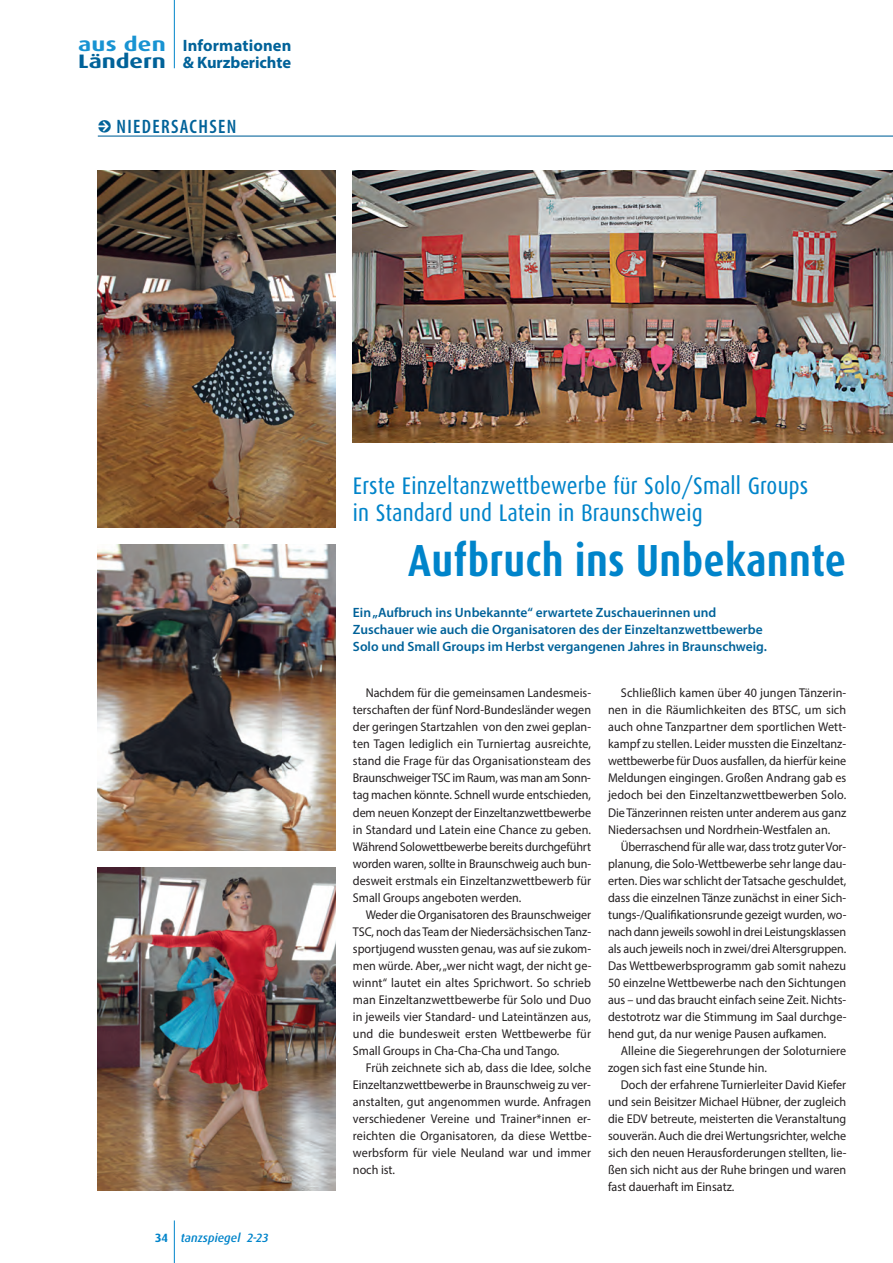
<style>
.page{position:relative;width:893px;height:1263px;background:#fff}
.page>*{position:absolute;margin:0;border:0;box-sizing:border-box;transform-origin:0 0}
.t1{font:700 45px "Dax Condensed";letter-spacing:.005em;color:#0084ca}
.t2{font:24px/27px "Dax Condensed";letter-spacing:.005em;color:#0084ca}
.t3{font:600 condensed 19.5px "Myriad Pro";letter-spacing:.07em;color:#006299}
.t4{font:700 19.5px/16.5px "Dax OT";color:#006299;scale:1.25 1}
.t5{font:700 16.5px/17px "Myriad Pro";color:#006299}
.t6{font:600 13.5px/17px "Myriad Pro";color:#006299}
.t7{font:12.75px "Myriad Pro";color:#231f20;scale:.95 1}
.t8{font:12.75px "Myriad Pro";letter-spacing:-.02em;color:#231f20;scale:.95 1}
.t9{font:italic 500 12px "Dax OT";color:#0084ca}
.s1{color:#1893d2}
.s2{font-family:"Unit Slab OT";font-weight:500;font-stretch:normal}
.s3{font-weight:700;font-style:normal}
</style>
<div class="page">
<hr style="left:174px;top:1220px;width:1px;height:43px;background:#0084ca">
<hr style="left:174px;top:0;width:1px;height:68px;background:#0084ca">
<img style="left:98px;top:867px;width:238px;height:324px">
<img style="left:353px;top:170px;width:540px;height:272px">
<img style="left:98px;top:544px;width:238px;height:306px">
<img style="left:98px;top:170px;width:238px;height:357px">
<hr style="left:98px;top:136px;width:795px;height:1px;background:#006299">
<p class="t4" style="left:78px;top:36px;width:72px"><span class="s1">aus den<br></span>Ländern</p>
<p class="t5" style="left:183px;top:37px;width:110px">Informationen &amp; Kurzberichte</p>
<p class="t3" style="left:98px;top:115px;width:140px"><span class="s2">→</span> NIEDERSACHSEN</p>
<p class="t9" style="left:155px;top:1230px;width:115px"><span class="s3">34</span> tanzspiegel 2-23</p>
<p class="t2" style="left:353px;top:474px;width:457px">Erste Einzeltanzwettbewerbe für Solo/Small Groups in Standard und Latein in Braunschweig</p>
<p class="t1" style="left:408px;top:541px;width:439px">Aufbruch ins Unbekannte</p>
<p class="t6" style="left:353px;top:605px;width:416px">Ein „Aufbruch ins Unbekannte“ erwartete Zuschauerinnen und<br>Zuschauer wie auch die Organisatoren des der Einzeltanzwettbewerbe<br>Solo und Small Groups im Herbst vergangenen Jahres in Braunschweig.</p>
<p class="t7" style="left:621px;top:688px;width:239px">Schließlich kamen über 40 jungen Tänzerin-</p>
<p class="t7" style="left:608px;top:705px;width:252px">nen in die Räumlichkeiten des BTSC, um sich</p>
<p class="t7" style="left:608px;top:722px;width:252px">auch ohne Tanzpartner dem sportlichen Wett-</p>
<p class="t7" style="left:608px;top:739px;width:252px">kampf zu stellen. Leider mussten die Einzeltanz-</p>
<p class="t7" style="left:608px;top:756px;width:252px">wettbewerbe für Duos ausfallen, da hierfür keine</p>
<p class="t7" style="left:608px;top:773px;width:252px">Meldungen eingingen. Großen Andrang gab es</p>
<p class="t7" style="left:608px;top:790px;width:252px">jedoch bei den Einzeltanzwettbewerben Solo.</p>
<p class="t7" style="left:608px;top:807px;width:252px">Die Tänzerinnen reisten unter anderem aus ganz</p>
<p class="t7" style="left:608px;top:824px;width:235px">Niedersachsen und Nordrhein-Westfalen an.</p>
<p class="t7" style="left:621px;top:841px;width:239px">Überraschend für alle war, dass trotz guter Vor-</p>
<p class="t7" style="left:608px;top:858px;width:252px">planung, die Solo-Wettbewerbe sehr lange dau-</p>
<p class="t7" style="left:608px;top:875px;width:252px">erten. Dies war schlicht der Tatsache geschuldet,</p>
<p class="t7" style="left:608px;top:892px;width:252px">dass die einzelnen Tänze zunächst in einer Sich-</p>
<p class="t7" style="left:608px;top:909px;width:252px">tungs-/Qualifikationsrunde gezeigt wurden, wo-</p>
<p class="t8" style="left:608px;top:926px;width:252px">nach dann jeweils sowohl in drei Leistungsklassen</p>
<p class="t7" style="left:608px;top:943px;width:252px">als auch jeweils noch in zwei/drei Altersgruppen.</p>
<p class="t7" style="left:608px;top:960px;width:252px">Das Wettbewerbsprogramm gab somit nahezu</p>
<p class="t7" style="left:608px;top:977px;width:252px">50 einzelne Wettbewerbe nach den Sichtungen</p>
<p class="t7" style="left:608px;top:994px;width:252px">aus – und das braucht einfach seine Zeit. Nichts-</p>
<p class="t7" style="left:608px;top:1011px;width:253px">destotrotz war die Stimmung im Saal durchge-</p>
<p class="t7" style="left:608px;top:1028px;width:231px">hend gut, da nur wenige Pausen aufkamen.</p>
<p class="t7" style="left:621px;top:1045px;width:239px">Alleine die Siegerehrungen der Soloturniere</p>
<p class="t7" style="left:608px;top:1062px;width:169px">zogen sich fast eine Stunde hin.</p>
<p class="t7" style="left:621px;top:1079px;width:239px">Doch der erfahrene Turnierleiter David Kiefer</p>
<p class="t7" style="left:608px;top:1096px;width:252px">und sein Beisitzer Michael Hübner, der zugleich</p>
<p class="t7" style="left:608px;top:1114px;width:252px">die EDV betreute, meisterten die Veranstaltung</p>
<p class="t7" style="left:608px;top:1131px;width:252px">souverän. Auch die drei Wertungsrichter, welche</p>
<p class="t7" style="left:608px;top:1148px;width:253px">sich den neuen Herausforderungen stellten, lie-</p>
<p class="t7" style="left:608px;top:1165px;width:252px">ßen sich nicht aus der Ruhe bringen und waren</p>
<p class="t7" style="left:608px;top:1182px;width:134px">fast dauerhaft im Einsatz.</p>
<p class="t7" style="left:366px;top:688px;width:239px">Nachdem für die gemeinsamen Landesmeis-</p>
<p class="t7" style="left:353px;top:705px;width:252px">terschaften der fünf Nord-Bundesländer wegen</p>
<p class="t7" style="left:353px;top:722px;width:252px">der geringen Startzahlen von den zwei geplan-</p>
<p class="t7" style="left:353px;top:739px;width:252px">ten Tagen lediglich ein Turniertag ausreichte,</p>
<p class="t7" style="left:353px;top:756px;width:252px">stand die Frage für das Organisationsteam des</p>
<p class="t8" style="left:353px;top:773px;width:252px">Braunschweiger TSC im Raum, was man am Sonn-</p>
<p class="t7" style="left:353px;top:790px;width:252px">tag machen könnte. Schnell wurde entschieden,</p>
<p class="t7" style="left:353px;top:807px;width:252px">dem neuen Konzept der Einzeltanzwettbewerbe</p>
<p class="t7" style="left:353px;top:824px;width:252px">in Standard und Latein eine Chance zu geben.</p>
<p class="t7" style="left:353px;top:841px;width:252px">Während Solowettbewerbe bereits durchgeführt</p>
<p class="t7" style="left:353px;top:858px;width:252px">worden waren, sollte in Braunschweig auch bun-</p>
<p class="t7" style="left:353px;top:875px;width:252px">desweit erstmals ein Einzeltanzwettbewerb für</p>
<p class="t7" style="left:353px;top:892px;width:179px">Small Groups angeboten werden.</p>
<p class="t7" style="left:366px;top:909px;width:239px">Weder die Organisatoren des Braunschweiger</p>
<p class="t7" style="left:353px;top:926px;width:252px">TSC, noch das Team der Niedersächsischen Tanz-</p>
<p class="t7" style="left:353px;top:943px;width:252px">sportjugend wussten genau, was auf sie zukom-</p>
<p class="t7" style="left:353px;top:960px;width:253px">men würde. Aber, „wer nicht wagt, der nicht ge-</p>
<p class="t7" style="left:353px;top:977px;width:252px">winnt“ lautet ein altes Sprichwort. So schrieb</p>
<p class="t7" style="left:353px;top:994px;width:252px">man Einzeltanzwettbewerbe für Solo und Duo</p>
<p class="t7" style="left:353px;top:1011px;width:252px">in jeweils vier Standard- und Lateintänzen aus,</p>
<p class="t7" style="left:353px;top:1028px;width:252px">und die bundesweit ersten Wettbewerbe für</p>
<p class="t7" style="left:353px;top:1045px;width:219px">Small Groups in Cha-Cha-Cha und Tango.</p>
<p class="t7" style="left:366px;top:1062px;width:239px">Früh zeichnete sich ab, dass die Idee, solche</p>
<p class="t7" style="left:353px;top:1079px;width:252px">Einzeltanzwettbewerbe in Braunschweig zu ver-</p>
<p class="t7" style="left:353px;top:1096px;width:252px">anstalten, gut angenommen wurde. Anfragen</p>
<p class="t7" style="left:353px;top:1114px;width:252px">verschiedener Vereine und Trainer*innen er-</p>
<p class="t7" style="left:353px;top:1131px;width:253px">reichten die Organisatoren, da diese Wettbe-</p>
<p class="t7" style="left:353px;top:1148px;width:252px">werbsform für viele Neuland war und immer</p>
<p class="t7" style="left:353px;top:1165px;width:46px">noch ist.</p>
</div>
